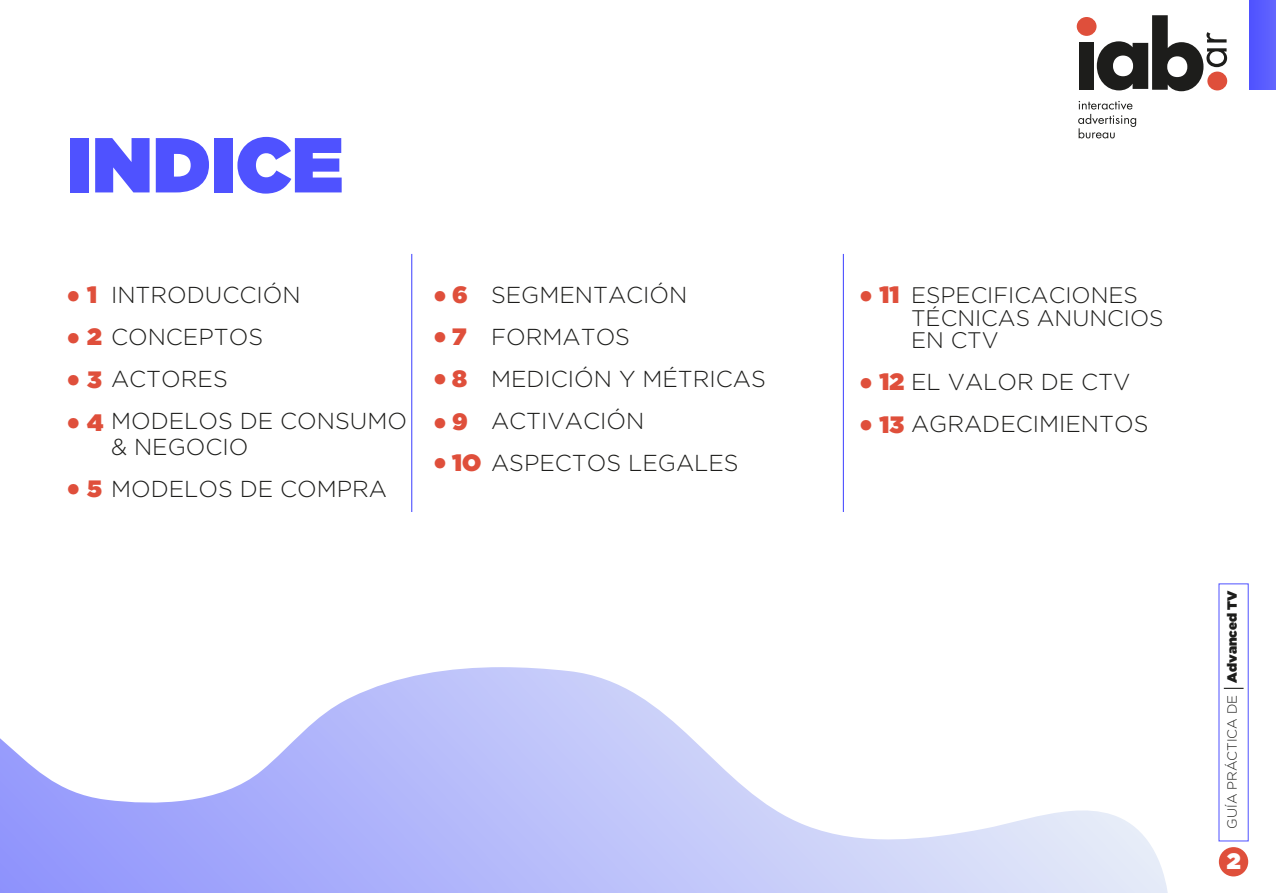
<style>
.page{position:relative;width:1276px;height:893px;background:#fff}
.page>*{position:absolute;margin:0;border:0;box-sizing:border-box;transform-origin:0 0}
.t1{font:900 77.7px "Gotham";color:#4f52ff}
.t2{font:900 27.75px "Gotham";color:#df4f3b}
.t3{font:900 23.7px "Gotham";color:#df4f3b}
.t4{font:300 23.1px/42px "Gotham";color:#1d1d1b}
.t5{font:300 22.5px/22.5px "Gotham";color:#1d1d1b}
.t6{font:900 22.35px "Gotham";color:#fff}
.t7{font:300 13.35px "Gotham";color:#1d1d1b}
.s1{font-size:23.7px}
.s2{font-weight:900;font-size:27.75px;color:#df4f3b}
.s3{font-weight:900;font-size:23.7px;color:#df4f3b}
.s4{font-size:27.75px}
.s5{font-weight:900}
</style>
<div class="page">
<div style="left:1079px;top:43px;width:15px;height:47px;background:#1d1d1b"></div>
<div style="left:1076px;top:17px;width:20px;height:19px;background:#df4f3b;border-radius:50%"></div>
<svg style="left:1096px;top:15px;width:131px;height:76px"></svg>
<svg style="left:1078px;top:101px;width:58px;height:37px"></svg>
<div style="left:1249px;top:0;width:27px;height:89px;background:#595cff"></div>
<hr style="left:411px;top:254px;width:1px;height:258px;background:#4f52ff">
<hr style="left:843px;top:254px;width:1px;height:258px;background:#4f52ff">
<svg style="left:0;top:667px;width:1167px;height:226px"></svg>
<div style="left:1218px;top:847px;width:30px;height:29px;background:#df4f3b;border-radius:50%"></div>
<svg style="left:1223px;top:688px;width:20px;height:1px"></svg>
<h1 class="t1" style="left:67px;top:109px;width:278px">INDICE</h1>
<p class="t2" style="left:66px;top:276px;width:32px">• <span class="s1">1</span></p>
<p class="t2" style="left:66px;top:318px;width:37px">• <span class="s1">2</span></p>
<p class="t2" style="left:66px;top:361px;width:37px">• <span class="s1">3</span></p>
<p class="t2" style="left:66px;top:404px;width:38px">• <span class="s1">4</span></p>
<p class="t2" style="left:66px;top:470px;width:37px">• <span class="s1">5</span></p>
<p class="t4" style="left:111px;top:273px;width:297px">INTRODUCCIÓN<br>CONCEPTOS<br>ACTORES<br>MODELOS DE CONSUMO</p>
<p class="t4" style="left:111px;top:425px;width:278px">&amp; NEGOCIO<br>MODELOS DE COMPRA</p>
<p class="t4" style="left:491px;top:273px;width:276px;text-indent:-58px"><span class="s2">•</span> <span class="s3">6</span> SEGMENTACIÓN<br>FORMATOS<br>MEDICIÓN Y MÉTRICAS<br>ACTIVACIÓN</p>
<p class="t4" style="left:433px;top:441px;width:307px"><span class="s2">•</span> <span class="s3">1O</span> ASPECTOS LEGALES</p>
<p class="t2" style="left:433px;top:318px;width:35px">•<span class="s1">7</span></p>
<p class="t2" style="left:433px;top:360px;width:36px">•<span class="s1">8</span></p>
<p class="t2" style="left:433px;top:403px;width:36px">•<span class="s1">9</span></p>
<p class="t3" style="left:859px;top:278px;width:42px"><span class="s4">•</span> 11</p>
<p class="t5" style="left:911px;top:283px;width:254px">ESPECIFICACIONES<br>TÉCNICAS ANUNCIOS<br>EN CTV</p>
<p class="t4" style="left:859px;top:360px;width:273px"><span class="s2">•</span> <span class="s3">12</span> EL VALOR DE CTV</p>
<p class="t4" style="left:859px;top:402px;width:291px"><span class="s2">•</span> <span class="s3">13</span> AGRADECIMIENTOS</p>
<p class="t7" style="left:1223px;top:829px;width:240px;rotate:-90deg">GUÍA PRÁCTICA DE <span class="s5">Advanced TV</span></p>
<p class="t6" style="left:1226px;top:845px;width:15px">2</p>
</div>
